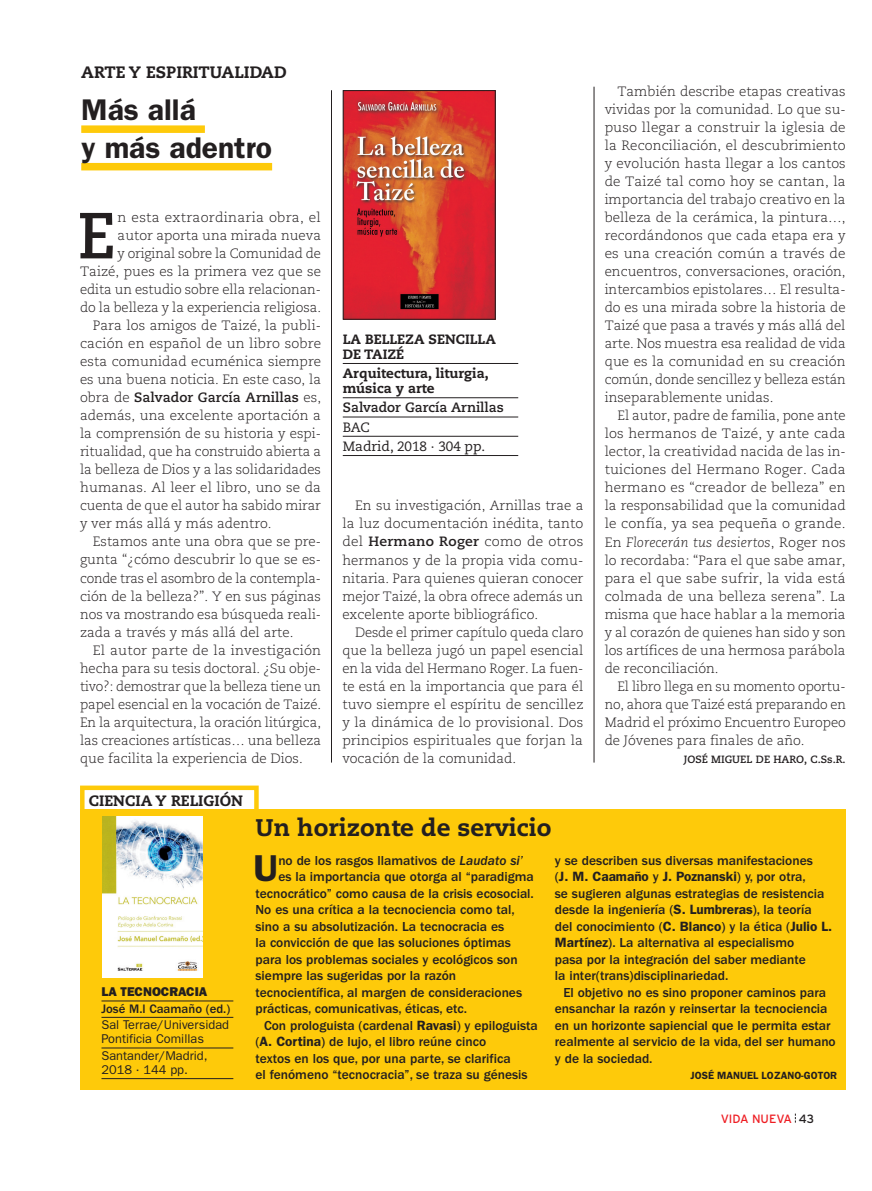
<style>
.page{position:relative;width:872px;height:1191px;background:#fff}
.page>*{position:absolute;margin:0;border:0;box-sizing:border-box;transform-origin:0 0}
.t1{font:700 64.95px "Caecilia LT Std";color:#231f20}
.t2{font:600 37.5px "ITC Franklin Gothic Std";color:#231f20}
.t3{font:600 30px/37.5px "ITC Franklin Gothic Std";color:#231f20}
.t4{font:800 24px "Caecilia LT Std";color:#231f20}
.t5{font:800 16.5px "Caecilia LT Std";color:#231f20}
.t6{font:800 15px "Caecilia LT Std";color:#231f20}
.t7{font:300 13.5px/18px "Caecilia LT Std";color:#231f20;text-align:justify}
.t8{font:500 13.5px/16.5px "ITC Franklin Gothic Std";color:#231f20}
.t9{font:800 13.5px/15px "Caecilia LT Std";color:#231f20}
.t10{font:700 13.5px "Caecilia LT Std";color:#231f20}
.t11{font:13.5px/19.2px "Caecilia LT Std";color:#231f20}
.t12{font:12.75px/14.2px "ITC Franklin Gothic Std";color:#231f20}
.t13{font:500 12.75px "ITC Franklin Gothic Std";color:#231f20}
.t14{font:12.75px "ITC Franklin Gothic Std Hvy";color:#231f20}
.t15{font:12px "Interstate";color:#ee1d23}
.t16{font:700 10.5px "Caecilia LT Std";color:#231f20}
.t17{font:600 10.5px "ITC Franklin Gothic Std";color:#231f20}
.s1{font-weight:300}
.s2{font-weight:700}
.s3{font-style:italic}
.s4{font-family:"ITC Franklin Gothic Std Med It";font-weight:400}
.s5{font-weight:600}
.s6{color:#231f20}
</style>
<div class="page">
<div style="left:80px;top:785px;width:179px;height:29px;border:4px solid #feca0a"></div>
<hr style="left:331px;top:90px;width:1px;height:672px;background:#231f20">
<hr style="left:593px;top:87px;width:1px;height:675px;background:#231f20">
<div style="left:81px;top:125px;width:124px;height:8px;background:#feca0a"></div>
<div style="left:81px;top:163px;width:191px;height:7px;background:#feca0a"></div>
<hr style="left:343px;top:363px;width:175px;height:1px;background:#231f20">
<hr style="left:343px;top:397px;width:175px;height:1px;background:#231f20">
<hr style="left:343px;top:416px;width:175px;height:1px;background:#231f20">
<hr style="left:343px;top:436px;width:175px;height:1px;background:#231f20">
<hr style="left:343px;top:455px;width:175px;height:1px;background:#231f20">
<img style="left:345px;top:92px;width:148px;height:226px">
<div style="left:343px;top:90px;width:152px;height:230px;border:1px solid #231f20"></div>
<div style="left:80px;top:809px;width:765px;height:280px;background:#feca0a"></div>
<img style="left:102px;top:816px;width:100px;height:161px">
<hr style="left:101px;top:1000px;width:132px;height:1px;background:#231f20">
<hr style="left:101px;top:1017px;width:132px;height:1px;background:#231f20">
<hr style="left:101px;top:1047px;width:132px;height:1px;background:#231f20">
<hr style="left:101px;top:1078px;width:132px;height:1px;background:#231f20">
<p class="t5" style="left:81px;top:62px;width:207px">ARTE Y ESPIRITUALIDAD</p>
<h3 class="t3" style="left:81px;top:91px;width:192px">Más allá<br>y más adentro</h3>
<h1 class="t1" style="left:77px;top:197px;width:40px">E</h1>
<p class="t7" style="left:118px;top:209px;width:205px">n esta extraordinaria obra, el</p>
<p class="t7" style="left:118px;top:227px;width:205px">autor aporta una mirada nueva</p>
<p class="t7" style="left:118px;top:245px;width:205px">y original sobre la Comunidad de</p>
<p class="t7" style="left:80px;top:263px;width:243px">Taizé, pues es la primera vez que se</p>
<p class="t7" style="left:80px;top:281px;width:242px">edita un estudio sobre ella relacionan-</p>
<p class="t7" style="left:80px;top:299px;width:242px">do la belleza y la experiencia religiosa.</p>
<p class="t7" style="left:93px;top:317px;width:230px">Para los amigos de Taizé, la publi-</p>
<p class="t7" style="left:80px;top:335px;width:242px">cación en español de un libro sobre</p>
<p class="t7" style="left:80px;top:353px;width:243px">esta comunidad ecuménica siempre</p>
<p class="t7" style="left:80px;top:371px;width:242px">es una buena noticia. En este caso, la</p>
<p class="t10" style="left:80px;top:390px;width:242px"><span class="s1">obra de</span> Salvador García Arnillas <span class="s1">es,</span></p>
<p class="t7" style="left:80px;top:407px;width:242px">además, una excelente aportación a</p>
<p class="t7" style="left:80px;top:425px;width:242px">la comprensión de su historia y espi-</p>
<p class="t7" style="left:80px;top:443px;width:242px">ritualidad, que ha construido abierta a</p>
<p class="t7" style="left:80px;top:461px;width:242px">la belleza de Dios y a las solidaridades</p>
<p class="t7" style="left:80px;top:479px;width:242px">humanas. Al leer el libro, uno se da</p>
<p class="t7" style="left:80px;top:497px;width:242px">cuenta de que el autor ha sabido mirar</p>
<p class="t7" style="left:80px;top:515px;width:193px">y ver más allá y más adentro.</p>
<p class="t7" style="left:93px;top:533px;width:230px">Estamos ante una obra que se pre-</p>
<p class="t7" style="left:80px;top:551px;width:242px">gunta “¿cómo descubrir lo que se es-</p>
<p class="t7" style="left:80px;top:569px;width:242px">conde tras el asombro de la contempla-</p>
<p class="t7" style="left:80px;top:587px;width:242px">ción de la belleza?”. Y en sus páginas</p>
<p class="t7" style="left:80px;top:605px;width:242px">nos va mostrando esa búsqueda reali-</p>
<p class="t7" style="left:80px;top:623px;width:215px">zada a través y más allá del arte.</p>
<p class="t7" style="left:93px;top:641px;width:230px">El autor parte de la investigación</p>
<p class="t7" style="left:80px;top:659px;width:242px">hecha para su tesis doctoral. ¿Su obje-</p>
<p class="t7" style="left:80px;top:677px;width:242px">tivo?: demostrar que la belleza tiene un</p>
<p class="t7" style="left:80px;top:695px;width:243px">papel esencial en la vocación de Taizé.</p>
<p class="t7" style="left:80px;top:713px;width:242px">En la arquitectura, la oración litúrgica,</p>
<p class="t7" style="left:80px;top:731px;width:242px">las creaciones artísticas… una belleza</p>
<p class="t7" style="left:80px;top:749px;width:224px">que facilita la experiencia de Dios.</p>
<p class="t6" style="left:89px;top:791px;width:156px">CIENCIA Y RELIGIÓN</p>
<p class="t9" style="left:343px;top:332px;width:155px">LA BELLEZA SENCILLA<br>DE TAIZÉ</p>
<p class="t9" style="left:343px;top:366px;width:147px">Arquitectura, liturgia, música y arte</p>
<p class="t10" style="left:343px;top:400px;width:162px">Salvador García Arnillas</p>
<p class="t11" style="left:343px;top:417px;width:144px">BAC<br>Madrid, 2018 · 304 pp.</p>
<p class="t7" style="left:342px;top:497px;width:243px;text-indent:13px">En su investigación, Arnillas trae a la luz documentación inédita, tanto del <span class="s2">Hermano Roger</span> como de otros hermanos y de la propia vida comu&shy;nitaria. Para quienes quieran conocer mejor Taizé, la obra ofrece además un excelente aporte bibliográfico.</p>
<p class="t7" style="left:342px;top:623px;width:242px;text-indent:13px">Desde el primer capítulo queda claro que la belleza jugó un papel esencial en la vida del Hermano Roger. La fuen&shy;te está en la importancia que para él tuvo siempre el espíritu de sencillez y la dinámica de lo provisional. Dos principios espirituales que forjan la vocación de la comunidad.</p>
<p class="t7" style="left:604px;top:83px;width:243px;text-indent:13px">También describe etapas creativas vividas por la comunidad. Lo que su&shy;puso llegar a construir la iglesia de la Reconciliación, el descubrimiento y evolución hasta llegar a los cantos de Taizé tal como hoy se cantan, la importancia del trabajo creativo en la belleza de la cerámica, la pintura…, recordándonos que cada etapa era y es una creación común a través de encuentros, conversaciones, oración, intercambios epistolares… El resulta&shy;do es una mirada sobre la historia de Taizé que pasa a través y más allá del arte. Nos muestra esa realidad de vida que es la comunidad en su creación común, donde sencillez y belleza están inseparablemente unidas.</p>
<p class="t7" style="left:604px;top:407px;width:243px;text-indent:13px">El autor, padre de familia, pone ante los hermanos de Taizé, y ante cada lector, la creatividad nacida de las in&shy;tuiciones del Hermano Roger. Cada hermano es “creador de belleza” en la responsabilidad que la comunidad le confía, ya sea pequeña o grande.<br>En <span class="s3">Florecerán tus desiertos</span>, Roger nos lo recordaba: “Para el que sabe amar, para el que sabe sufrir, la vida está colmada de una belleza serena”. La misma que hace hablar a la memoria y al corazón de quienes han sido y son los artífices de una hermosa parábola de reconciliación.</p>
<p class="t7" style="left:604px;top:677px;width:243px;text-indent:13px">El libro llega en su momento oportu&shy;no, ahora que Taizé está preparando en Madrid el próximo Encuentro Europeo de Jóvenes para finales de año.</p>
<p class="t16" style="left:684px;top:752px;width:163px">JOSÉ MIGUEL DE HARO, C.Ss.R.</p>
<p class="t14" style="left:101px;top:984px;width:107px">LA TECNOCRACIA</p>
<p class="t13" style="left:101px;top:1001px;width:130px">José M.l Caamaño (ed.)</p>
<p class="t12" style="left:101px;top:1017px;width:129px">Sal Terrae/Universidad<br>Pontificia Comillas</p>
<p class="t12" style="left:101px;top:1048px;width:108px">Santander/Madrid,<br>2018 · 144 pp.</p>
<h3 class="t4" style="left:255px;top:813px;width:297px">Un horizonte de servicio</h3>
<h2 class="t2" style="left:253px;top:846px;width:26px">U</h2>
<p class="t8" style="left:278px;top:852px;width:246px">no de los rasgos llamativos de <span class="s4">Laudato si’</span></p>
<p class="t8" style="left:555px;top:852px;width:279px">y se describen sus diversas manifestaciones<br>(<span class="s5">J. M. Caamaño</span> y <span class="s5">J. Poznanski</span>) y, por otra,<br>se sugieren algunas estrategias de resistencia desde la ingeniería (<span class="s5">S. Lumbreras</span>), la teoría del conocimiento (<span class="s5">C. Blanco</span>) y la ética (<span class="s5">Julio L.<br>Martínez</span>). La alternativa al especialismo<br>pasa por la integración del saber mediante<br>la inter(trans)disciplinariedad.</p>
<p class="t8" style="left:555px;top:984px;width:282px;text-indent:9px">El objetivo no es sino proponer caminos para ensanchar la razón y reinsertar la tecnociencia en un horizonte sapiencial que le permita estar realmente al servicio de la vida, del ser humano y de la sociedad.</p>
<p class="t17" style="left:690px;top:1069px;width:148px">JOSÉ MANUEL LOZANO-GOTOR</p>
<p class="t8" style="left:278px;top:868px;width:257px">es la importancia que otorga al “paradigma</p>
<p class="t8" style="left:255px;top:885px;width:280px">tecnocrático” como causa de la crisis ecosocial.</p>
<p class="t8" style="left:255px;top:901px;width:261px">No es una crítica a la tecnociencia como tal,</p>
<p class="t8" style="left:255px;top:918px;width:250px">sino a su absolutización. La tecnocracia es</p>
<p class="t8" style="left:255px;top:934px;width:257px">la convicción de que las soluciones óptimas</p>
<p class="t8" style="left:255px;top:951px;width:264px">para los problemas sociales y ecológicos son</p>
<p class="t8" style="left:255px;top:967px;width:202px">siempre las sugeridas por la razón</p>
<p class="t8" style="left:255px;top:984px;width:268px">tecnocientífica, al margen de consideraciones</p>
<p class="t8" style="left:255px;top:1000px;width:213px">prácticas, comunicativas, éticas, etc.</p>
<p class="t8" style="left:264px;top:1017px;width:275px">Con prologuista (cardenal <span class="s5">Ravasi</span>) y epiloguista</p>
<p class="t8" style="left:255px;top:1033px;width:232px">(<span class="s5">A. Cortina</span>) de lujo, el libro reúne cinco</p>
<p class="t8" style="left:255px;top:1050px;width:257px">textos en los que, por una parte, se clarifica</p>
<p class="t8" style="left:255px;top:1066px;width:274px">el fenómeno “tecnocracia”, se traza su génesis</p>
<p class="t15" style="left:720px;top:1111px;width:95px">VIDA NUEVA <span class="s6">43</span></p>
</div>
